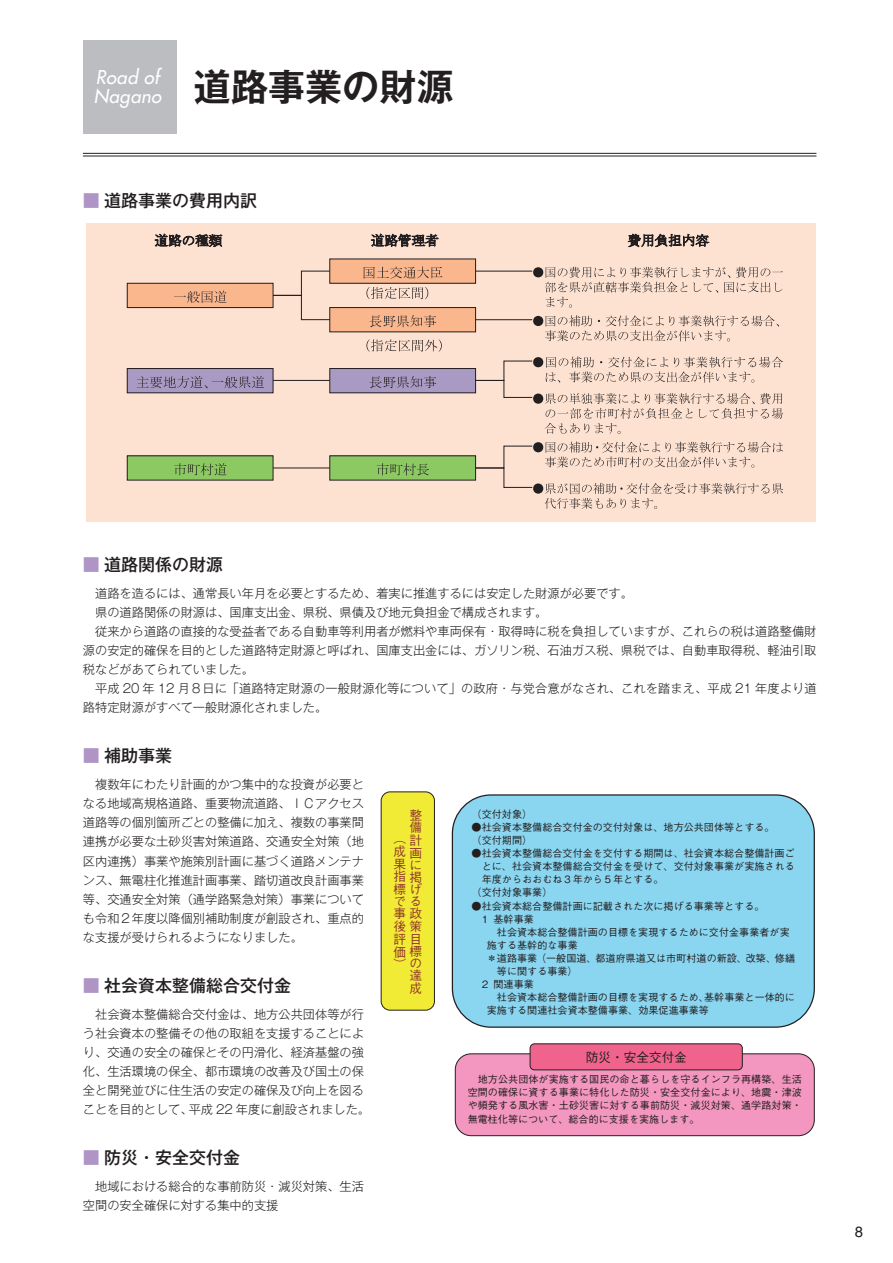
<style>
.page{position:relative;width:893px;height:1263px;background:#fff}
.page>*{position:absolute;margin:0;border:0;box-sizing:border-box;transform-origin:0 0}
.t1{font:700 37.2px "Gothic MB101 Pr 6 N De";color:#231f20}
.t2{font:italic 500 18.6px "Futura Std";letter-spacing:.02em;color:#fff}
.t3{font:500 16.95px "Gothic MB101 Pr 6 N";color:#231f20}
.t4{font:14.85px "Helvetica LT Std";color:#231f20}
.t5{font:500 12.75px "Gothic BBB Pro";letter-spacing:.27em;color:#92392b}
.t6{font:500 12.6px "Gothic BBB Pro";color:#231f20}
.t7{font:300 12.15px/19.2px "Gothic MB101 Pr 6 N";color:#231f20;text-align:justify}
.t8{font:500 10.05px/13.2px "Gothic BBB Pro";color:#231f20}
.s1{font-family:"Futura Std";font-weight:500;font-style:italic;font-size:18.6px;color:#fff}
.s2{color:#af94c5}
</style>
<div class="page">
<div style="left:83px;top:40px;width:93px;height:94px;background:#bcbdc0"></div>
<hr style="left:83px;top:153px;width:733px;height:1px;background:#231f20">
<hr style="left:83px;top:156px;width:733px;height:1px;background:#231f20">
<div style="left:87px;top:223px;width:729px;height:298px;background:#fee2d1"></div>
<svg style="left:155px;top:233px;width:67px;height:14px"></svg>
<svg style="left:371px;top:233px;width:67px;height:14px"></svg>
<svg style="left:628px;top:234px;width:82px;height:13px"></svg>
<svg style="left:366px;top:287px;width:62px;height:12px"></svg>
<svg style="left:366px;top:339px;width:76px;height:13px"></svg>
<div style="left:127px;top:283px;width:146px;height:25px;background:#fab78e"></div>
<div style="left:127px;top:283px;width:147px;height:25px;border:1px solid #231f20"></div>
<svg style="left:174px;top:290px;width:53px;height:13px"></svg>
<div style="left:127px;top:368px;width:146px;height:25px;background:#a99ac3"></div>
<div style="left:127px;top:368px;width:147px;height:25px;border:1px solid #231f20"></div>
<svg style="left:137px;top:376px;width:127px;height:12px"></svg>
<div style="left:127px;top:456px;width:146px;height:24px;background:#8dc963"></div>
<div style="left:127px;top:455px;width:147px;height:26px;border:1px solid #231f20"></div>
<svg style="left:174px;top:463px;width:53px;height:13px"></svg>
<div style="left:330px;top:259px;width:146px;height:24px;background:#fab78e"></div>
<div style="left:329px;top:258px;width:147px;height:26px;border:1px solid #231f20"></div>
<svg style="left:364px;top:267px;width:78px;height:12px"></svg>
<div style="left:330px;top:308px;width:146px;height:24px;background:#fab78e"></div>
<div style="left:329px;top:307px;width:147px;height:25px;border:1px solid #231f20"></div>
<svg style="left:370px;top:315px;width:66px;height:12px"></svg>
<div style="left:330px;top:368px;width:146px;height:25px;background:#a99ac3"></div>
<div style="left:329px;top:368px;width:147px;height:25px;border:1px solid #231f20"></div>
<svg style="left:370px;top:376px;width:66px;height:12px"></svg>
<div style="left:330px;top:456px;width:146px;height:24px;background:#8dc963"></div>
<div style="left:329px;top:455px;width:147px;height:26px;border:1px solid #231f20"></div>
<svg style="left:377px;top:463px;width:52px;height:13px"></svg>
<svg style="left:272px;top:270px;width:59px;height:51px"></svg>
<svg style="left:533px;top:267px;width:250px;height:41px"></svg>
<svg style="left:533px;top:315px;width:246px;height:27px"></svg>
<hr style="left:476px;top:271px;width:56px;height:1px;background:#231f20">
<hr style="left:476px;top:319px;width:56px;height:1px;background:#231f20">
<svg style="left:475px;top:356px;width:308px;height:78px"></svg>
<svg style="left:475px;top:442px;width:308px;height:67px"></svg>
<hr style="left:273px;top:380px;width:57px;height:1px;background:#231f20">
<hr style="left:273px;top:467px;width:57px;height:1px;background:#231f20">
<div style="left:455px;top:1054px;width:359px;height:82px;background:#f396c0;border-radius:16px"></div>
<div style="left:455px;top:1053px;width:360px;height:83px;border:1px solid #231f20;border-radius:16px"></div>
<div style="left:530px;top:1044px;width:212px;height:26px;background:#f0638c;border-radius:4px"></div>
<div style="left:530px;top:1043px;width:213px;height:27px;border:1px solid #231f20;border-radius:4px"></div>
<div style="left:381px;top:792px;width:53px;height:218px;background:#f1eb35;border-radius:9px"></div>
<div style="left:381px;top:791px;width:54px;height:220px;border:1px solid #231f20;border-radius:9px"></div>
<div style="left:452px;top:795px;width:362px;height:232px;background:#8ad6f1;border-radius:39px"></div>
<div style="left:452px;top:794px;width:363px;height:234px;border:1px solid #231f20;border-radius:39px"></div>
<h2 class="t2" style="left:96px;top:65px;width:65px">Road of</h2>
<h1 class="t1" style="left:94px;top:56px;width:361px"><span class="s1">Nagano</span> 道路事業の財源</h1>
<h3 class="t3" style="left:83px;top:187px;width:176px"><span class="s2">■</span> 道路事業の費用内訳</h3>
<h3 class="t3" style="left:83px;top:550px;width:142px"><span class="s2">■</span> 道路関係の財源</h3>
<p class="t7" style="left:95px;top:582px;width:539px">道路を造るには、通常長い年月を必要とするため、着実に推進するには安定した財源が必要です。</p>
<p class="t7" style="left:95px;top:601px;width:454px">県の道路関係の財源は、国庫支出金、県税、県債及び地元負担金で構成されます。</p>
<p class="t7" style="left:95px;top:621px;width:723px">従来から道路の直接的な受益者である自動車等利用者が燃料や車両保有・取得時に税を負担していますが、これらの税は道路整備財</p>
<p class="t7" style="left:83px;top:640px;width:735px">源の安定的確保を目的とした道路特定財源と呼ばれ、国庫支出金には、ガソリン税、石油ガス税、県税では、自動車取得税、軽油引取</p>
<p class="t7" style="left:83px;top:659px;width:173px">税などがあてられていました。</p>
<p class="t7" style="left:95px;top:678px;width:723px">平成 20 年 12 月８日に「道路特定財源の一般財源化等について」の政府・与党合意がなされ、これを踏まえ、平成 21 年度より道</p>
<p class="t7" style="left:83px;top:697px;width:246px">路特定財源がすべて一般財源化されました。</p>
<h3 class="t3" style="left:83px;top:741px;width:91px"><span class="s2">■</span> 補助事業</h3>
<p class="t7" style="left:83px;top:774px;width:283px;text-indent:12px">複数年にわたり計画的かつ集中的な投資が必要となる地域高規格道路、重要物流道路、ＩＣアクセス道路等の個別箇所ごとの整備に加え、複数の事業間連携が必要な土砂災害対策道路、交通安全対策（地区内連携）事業や施策別計画に基づく道路メンテナンス、無電柱化推進計画事業、踏切道改良計画事業等、交通安全対策（通学路緊急対策）事業についても令和２年度以降個別補助制度が創設され、重点的な支援が受けられるようになりました。</p>
<h3 class="t3" style="left:83px;top:971px;width:210px"><span class="s2">■</span> 社会資本整備総合交付金</h3>
<p class="t7" style="left:83px;top:1003px;width:289px;text-align:center">社会資本整備総合交付金は、地方公共団体等が行<br>う社会資本の整備その他の取組を支援することにより、交通の安全の確保とその円滑化、経済基盤の強化、生活環境の保全、都市環境の改善及び国土の保全と開発並びに住生活の安定の確保及び向上を図ることを目的として、平成 22 年度に創設されました。</p>
<h3 class="t3" style="left:83px;top:1143px;width:159px"><span class="s2">■</span> 防災・安全交付金</h3>
<p class="t7" style="left:83px;top:1175px;width:283px;text-indent:12px">地域における総合的な事前防災・減災対策、生活空間の安全確保に対する集中的支援</p>
<p class="t5" style="left:409px;top:805px;width:14px">整</p>
<p class="t8" style="left:472px;top:806px;width:62px">（交付対象）</p>
<p class="t8" style="left:472px;top:819px;width:304px">●社会資本整備総合交付金の交付対象は、地方公共団体等とする。（交付期間）</p>
<p class="t8" style="left:472px;top:845px;width:325px">●社会資本整備総合交付金を交付する期間は、社会資本総合整備計画ご</p>
<p class="t8" style="left:482px;top:859px;width:315px">とに、社会資本整備総合交付金を受けて、交付対象事業が実施される</p>
<p class="t8" style="left:482px;top:872px;width:183px">年度からおおむね３年から５年とする。</p>
<p class="t8" style="left:472px;top:885px;width:82px">（交付対象事業）</p>
<p class="t8" style="left:480px;top:898px;width:286px;text-indent:-8px">●社会資本総合整備計画に記載された次に掲げる事業等とする。<br>１ 基幹事業</p>
<p class="t8" style="left:497px;top:924px;width:294px">社会資本総合整備計画の目標を実現するために交付金事業者が実</p>
<p class="t8" style="left:487px;top:937px;width:92px">施する基幹的な事業</p>
<p class="t8" style="left:487px;top:950px;width:310px">＊道路事業（一般国道、都道府県道又は市町村道の新設、改築、修繕</p>
<p class="t8" style="left:497px;top:963px;width:82px">等に関する事業）</p>
<p class="t8" style="left:480px;top:977px;width:55px">２ 関連事業</p>
<p class="t8" style="left:497px;top:990px;width:300px">社会資本総合整備計画の目標を実現するため、基幹事業と一体的に</p>
<p class="t8" style="left:487px;top:1003px;width:224px">実施する関連社会資本整備事業、効果促進事業等</p>
<p class="t5" style="left:409px;top:817px;width:14px">備</p>
<p class="t5" style="left:409px;top:830px;width:14px">計</p>
<p class="t5" style="left:393px;top:828px;width:14px">（</p>
<p class="t5" style="left:393px;top:841px;width:14px">成</p>
<p class="t5" style="left:409px;top:843px;width:14px">画</p>
<p class="t5" style="left:393px;top:854px;width:30px">果に</p>
<p class="t5" style="left:393px;top:866px;width:30px">指掲</p>
<p class="t5" style="left:393px;top:879px;width:30px">標げ</p>
<p class="t5" style="left:393px;top:891px;width:30px">でる</p>
<p class="t5" style="left:393px;top:903px;width:30px">事政</p>
<p class="t5" style="left:393px;top:916px;width:30px">後策</p>
<p class="t5" style="left:393px;top:929px;width:30px">評目</p>
<p class="t5" style="left:393px;top:941px;width:30px">価標</p>
<p class="t5" style="left:393px;top:954px;width:30px">）の</p>
<p class="t5" style="left:409px;top:965px;width:14px">達</p>
<p class="t5" style="left:409px;top:978px;width:14px">成</p>
<p class="t6" style="left:586px;top:1047px;width:103px">防災・安全交付金</p>
<p class="t8" style="left:468px;top:1071px;width:336px;text-align:justify">　地方公共団体が実施する国民の命と暮らしを守るインフラ再構築、生活空間の確保に資する事業に特化した防災・安全交付金により、地震・津波や頻発する風水害・土砂災害に対する事前防災・減災対策、通学路対策・無電柱化等について、総合的に支援を実施します。</p>
<p class="t4" style="left:855px;top:1223px;width:10px">8</p>
</div>
